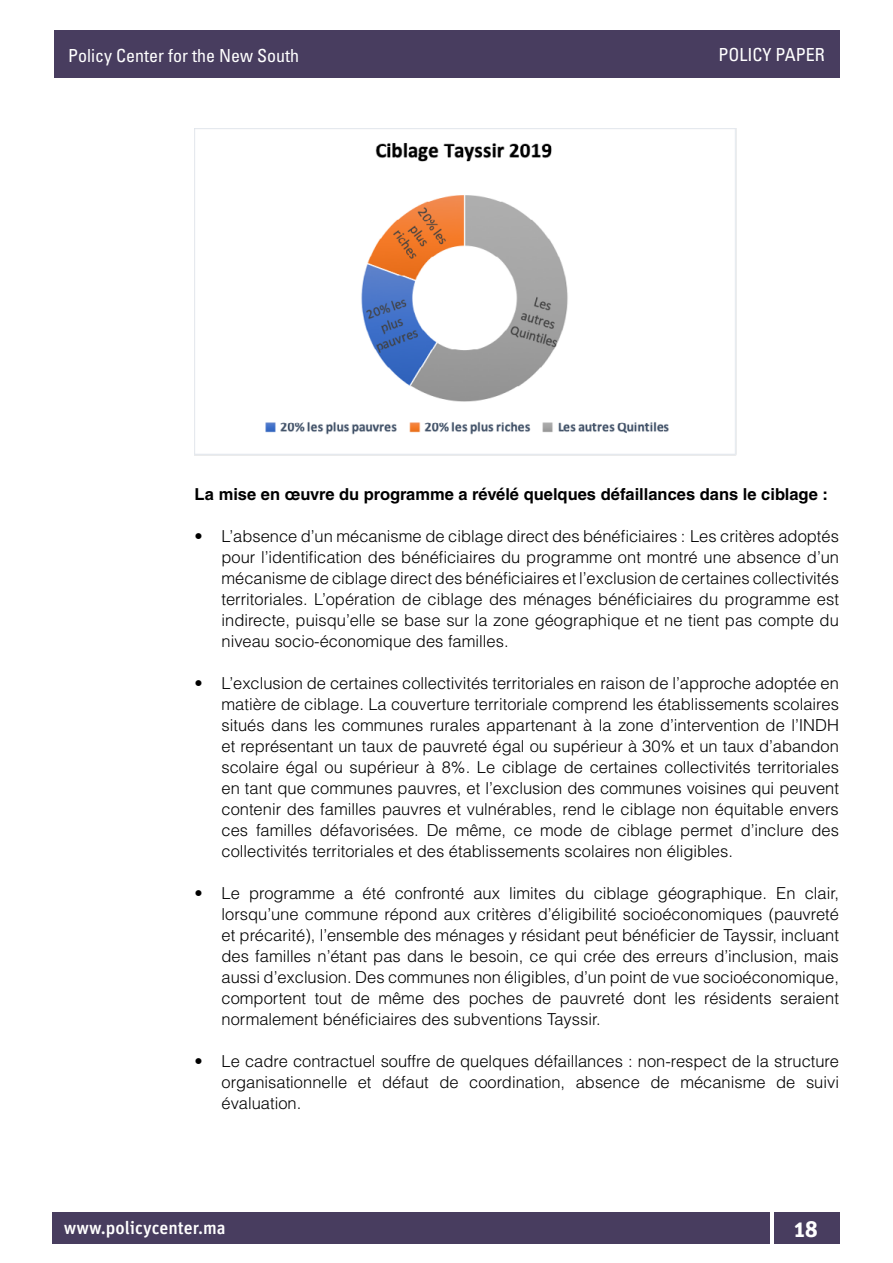
<style>
.page{position:relative;width:893px;height:1263px;background:#fff}
.page>*{position:absolute;margin:0;border:0;box-sizing:border-box;transform-origin:0 0}
.t1{font:700 22.5px "Unit Pro";color:#fff}
.t2{font:condensed 18px "Univers LT Std";color:#fff}
.t3{font:500 18px "Unit Pro";color:#fff}
.t4{font:300 16.5px/21px "Helvetica LT Std";color:#000;text-align:justify}
.t5{font:700 16.5px "Helvetica LT Std";color:#000}
</style>
<div class="page">
<div style="left:52px;top:1212px;width:718px;height:31px;background:#483d5f"></div>
<div style="left:774px;top:1212px;width:65px;height:31px;background:#483d5f"></div>
<div style="left:54px;top:30px;width:785px;height:48px;background:#483d5f"></div>
<img style="left:195px;top:129px;width:542px;height:327px">
<p class="t2" style="left:68px;top:44px;width:232px">Policy Center for the New South</p>
<p class="t2" style="left:719px;top:43px;width:108px">POLICY PAPER</p>
<p class="t5" style="left:195px;top:484px;width:635px">La mise en œuvre du programme a révélé quelques défaillances dans le ciblage :</p>
<p class="t4" style="left:222px;top:525px;width:619px;text-indent:-27px">• L’absence d’un mécanisme de ciblage direct des bénéficiaires : Les critères adoptés pour l’identification des bénéficiaires du programme ont montré une absence d’un mécanisme de ciblage direct des bénéficiaires et l’exclusion de certaines collectivités territoriales. L’opération de ciblage des ménages bénéficiaires du programme est indirecte, puisqu’elle se base sur la zone géographique et ne tient pas compte du niveau socio-économique des familles.</p>
<p class="t4" style="left:222px;top:672px;width:619px;text-indent:-27px">• L’exclusion de certaines collectivités territoriales en raison de l’approche adoptée en matière de ciblage. La couverture territoriale comprend les établissements scolaires situés dans les communes rurales appartenant à la zone d’intervention de l’INDH et représentant un taux de pauvreté égal ou supérieur à 30% et un taux d’abandon scolaire égal ou supérieur à 8%. Le ciblage de certaines collectivités territoriales en tant que communes pauvres, et l’exclusion des communes voisines qui peuvent contenir des familles pauvres et vulnérables, rend le ciblage non équitable envers ces familles défavorisées. De même, ce mode de ciblage permet d’inclure des collectivités territoriales et des établissements scolaires non éligibles.</p>
<p class="t4" style="left:222px;top:882px;width:619px;text-indent:-27px">• Le programme a été confronté aux limites du ciblage géographique. En clair, lorsqu’une commune répond aux critères d’éligibilité socioéconomiques (pauvreté et précarité), l’ensemble des ménages y résidant peut bénéficier de Tayssir, incluant des familles n’étant pas dans le besoin, ce qui crée des erreurs d’inclusion, mais aussi d’exclusion. Des communes non éligibles, d’un point de vue socioéconomique, comportent tout de même des poches de pauvreté dont les résidents seraient normalement bénéficiaires des subventions Tayssir.</p>
<p class="t4" style="left:222px;top:1050px;width:619px;text-indent:-27px">• Le cadre contractuel souffre de quelques défaillances : non-respect de la structure organisationnelle et défaut de coordination, absence de mécanisme de suivi évaluation.</p>
<p class="t3" style="left:64px;top:1216px;width:164px">www.policycenter.ma</p>
<h1 class="t1" style="left:794px;top:1214px;width:25px">18</h1>
</div>
